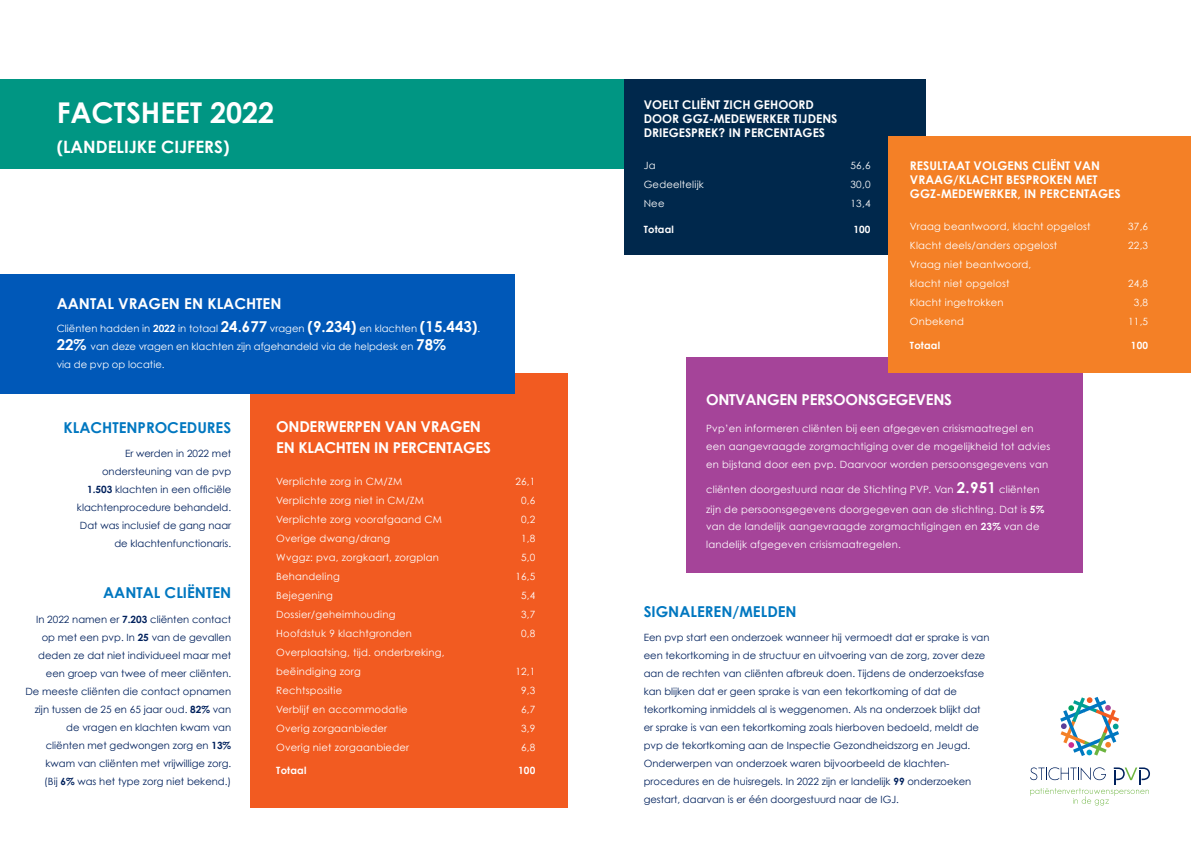
<style>
.page{position:relative;width:1191px;height:842px;background:#fff}
.page>*{position:absolute;margin:0;border:0;box-sizing:border-box;transform-origin:0 0}
.Voorpagina_intro{font:700 28.6px "Century Gothic";color:#fff}
.Voorpagina_intro-2{font:700 17px "Century Gothic";color:#fff}
.Voorpagina_intro-3{font:700 15px "Century Gothic";letter-spacing:-.02em;color:#fff}
.t1{font:700 15px "Century Gothic";color:#0077c0}
.Voorpagina_intro-4{font:700 15px "Century Gothic";color:#fff}
.Voorpagina_intro-5{font:700 12px/14px "Century Gothic";color:#fff}
.t2{font:10px/18px "Century Gothic";color:#00215d}
.Voorpagina_intro-6{font:10px/17.8px "Century Gothic";letter-spacing:.02em;color:#fff}
.Voorpagina_intro-7{font:10px "Century Gothic";color:#fff}
.Voorpagina_intro-8{font:700 10px "Century Gothic";letter-spacing:.02em;color:#fff}
.s1{font-weight:700}
.s2{font-weight:700;font-size:15px}
</style>
<div class="page">
<div style="left:251px;top:373px;width:317px;height:434px;background:#f25b21"></div>
<div style="left:686px;top:357px;width:397px;height:216px;background:#a54499"></div>
<div style="left:0;top:79px;width:648px;height:90px;background:#009683"></div>
<div style="left:624px;top:79px;width:301px;height:176px;background:#00284c"></div>
<div style="left:888px;top:137px;width:303px;height:236px;background:#f48026"></div>
<div style="left:0;top:275px;width:514px;height:119px;background:#0058b8"></div>
<svg style="left:1060px;top:697px;width:59px;height:59px"></svg>
<svg style="left:1030px;top:767px;width:120px;height:38px"></svg>
<p class="Voorpagina_intro" style="left:57px;top:95px;width:219px">FACTSHEET 2022</p>
<p class="Voorpagina_intro-2" style="left:57px;top:136px;width:174px">(LANDELIJKE CIJFERS)</p>
<p class="Voorpagina_intro-4" style="left:57px;top:294px;width:226px">AANTAL VRAGEN EN KLACHTEN</p>
<p class="Voorpagina_intro-7" style="left:57px;top:322px;width:425px">Cliënten hadden in <span class="s1">2022</span> in totaal <span class="s2">24.677</span> vragen <span class="s2">(9.234)</span> en klachten <span class="s2">(15.443)</span>.</p>
<p class="Voorpagina_intro-7" style="left:57px;top:340px;width:391px"><span class="s2">22%</span> van deze vragen en klachten zijn afgehandeld via de helpdesk en <span class="s2">78%</span></p>
<p class="Voorpagina_intro-7" style="left:57px;top:358px;width:109px">via de pvp op locatie.</p>
<p class="t1" style="left:63px;top:418px;width:169px">KLACHTENPROCEDURES</p>
<p class="t2" style="left:125px;top:444px;width:108px">Er werden in 2022 met</p>
<p class="t2" style="left:102px;top:462px;width:131px">ondersteuning van de pvp</p>
<p class="t2" style="left:77px;top:480px;width:156px;text-align:right"><span class="s1">1.503</span> klachten in een officiële klachtenprocedure behandeld.</p>
<p class="t2" style="left:80px;top:516px;width:153px">Dat was inclusief de gang naar</p>
<p class="t2" style="left:114px;top:534px;width:118px">de klachtenfunctionaris.</p>
<p class="t1" style="left:103px;top:583px;width:130px">AANTAL CLIËNTEN</p>
<p class="t2" style="left:36px;top:610px;width:197px;text-align:right">In 2022 namen er <span class="s1">7.203</span> cliënten contact op met een pvp. In <span class="s1">25</span> van de gevallen deden ze dat niet individueel maar met een groep van twee of meer cliënten.</p>
<p class="t2" style="left:26px;top:682px;width:207px;text-align:right">De meeste cliënten die contact opnamen zijn tussen de 25 en 65 jaar oud. <span class="s1">82%</span> van de vragen en klachten kwam van</p>
<p class="t2" style="left:46px;top:736px;width:187px">cliënten met gedwongen zorg en <span class="s1">13% </span>kwam van cliënten met vrijwillige zorg.</p>
<p class="t2" style="left:44px;top:772px;width:188px">(Bij <span class="s1">6%</span> was het type zorg niet bekend.)</p>
<p class="Voorpagina_intro-3" style="left:276px;top:417px;width:206px">ONDERWERPEN VAN VRAGEN</p>
<p class="Voorpagina_intro-3" style="left:276px;top:438px;width:216px">EN KLACHTEN IN PERCENTAGES</p>
<p class="Voorpagina_intro-6" style="left:276px;top:473px;width:128px">Verplichte zorg in CM/ZM</p>
<p class="Voorpagina_intro-6" style="left:515px;top:473px;width:21px">26,1</p>
<p class="Voorpagina_intro-6" style="left:276px;top:492px;width:149px">Verplichte zorg niet in CM/ZM</p>
<p class="Voorpagina_intro-6" style="left:521px;top:492px;width:16px">0,6</p>
<p class="Voorpagina_intro-6" style="left:276px;top:511px;width:167px">Verplichte zorg voorafgaand CM</p>
<p class="Voorpagina_intro-6" style="left:521px;top:511px;width:16px">0,2</p>
<p class="Voorpagina_intro-6" style="left:276px;top:530px;width:116px">Overige dwang/drang</p>
<p class="Voorpagina_intro-6" style="left:521px;top:530px;width:16px">1,8</p>
<p class="Voorpagina_intro-6" style="left:276px;top:549px;width:164px">Wvggz: pva, zorgkaart, zorgplan</p>
<p class="Voorpagina_intro-6" style="left:521px;top:549px;width:16px">5,0</p>
<p class="Voorpagina_intro-6" style="left:276px;top:568px;width:65px">Behandeling</p>
<p class="Voorpagina_intro-6" style="left:515px;top:568px;width:21px">16,5</p>
<p class="Voorpagina_intro-6" style="left:276px;top:587px;width:58px">Bejegening</p>
<p class="Voorpagina_intro-6" style="left:521px;top:587px;width:16px">5,4</p>
<p class="Voorpagina_intro-6" style="left:276px;top:606px;width:121px">Dossier/geheimhouding</p>
<p class="Voorpagina_intro-6" style="left:521px;top:606px;width:16px">3,7</p>
<p class="Voorpagina_intro-6" style="left:276px;top:625px;width:137px">Hoofdstuk 9 klachtgronden</p>
<p class="Voorpagina_intro-6" style="left:521px;top:625px;width:16px">0,8</p>
<p class="Voorpagina_intro-6" style="left:276px;top:644px;width:170px">Overplaatsing, tijd. onderbreking,</p>
<p class="Voorpagina_intro-6" style="left:276px;top:663px;width:86px">beëindiging zorg</p>
<p class="Voorpagina_intro-6" style="left:515px;top:663px;width:21px">12,1</p>
<p class="Voorpagina_intro-6" style="left:276px;top:682px;width:67px">Rechtspositie</p>
<p class="Voorpagina_intro-6" style="left:521px;top:682px;width:16px">9,3</p>
<p class="Voorpagina_intro-6" style="left:276px;top:701px;width:133px">Verblijf en accommodatie</p>
<p class="Voorpagina_intro-6" style="left:521px;top:701px;width:16px">6,7</p>
<p class="Voorpagina_intro-6" style="left:276px;top:720px;width:113px">Overig zorgaanbieder</p>
<p class="Voorpagina_intro-6" style="left:521px;top:720px;width:16px">3,9</p>
<p class="Voorpagina_intro-6" style="left:276px;top:739px;width:134px">Overig niet zorgaanbieder</p>
<p class="Voorpagina_intro-6" style="left:521px;top:739px;width:16px">6,8</p>
<p class="Voorpagina_intro-8" style="left:276px;top:764px;width:32px">Totaal</p>
<p class="Voorpagina_intro-8" style="left:518px;top:764px;width:19px">100</p>
<p class="Voorpagina_intro-5" style="left:643px;top:97px;width:172px">VOELT CLIËNT ZICH GEHOORD</p>
<p class="Voorpagina_intro-5" style="left:643px;top:111px;width:195px">DOOR GGZ-MEDEWERKER TIJDENS</p>
<p class="Voorpagina_intro-5" style="left:643px;top:125px;width:183px">DRIEGESPREK? IN PERCENTAGES</p>
<p class="Voorpagina_intro-6" style="left:643px;top:156px;width:13px">Ja</p>
<p class="Voorpagina_intro-6" style="left:850px;top:156px;width:21px">56,6</p>
<p class="Voorpagina_intro-6" style="left:643px;top:175px;width:62px">Gedeeltelijk</p>
<p class="Voorpagina_intro-6" style="left:850px;top:175px;width:21px">30,0</p>
<p class="Voorpagina_intro-6" style="left:643px;top:194px;width:22px">Nee</p>
<p class="Voorpagina_intro-6" style="left:850px;top:194px;width:21px">13,4</p>
<p class="Voorpagina_intro-8" style="left:643px;top:223px;width:32px">Totaal</p>
<p class="Voorpagina_intro-8" style="left:853px;top:223px;width:19px">100</p>
<p class="Voorpagina_intro-5" style="left:910px;top:158px;width:191px">RESULTAAT VOLGENS CLIËNT VAN<br>VRAAG/KLACHT BESPROKEN MET</p>
<p class="Voorpagina_intro-5" style="left:910px;top:186px;width:212px">GGZ-MEDEWERKER, IN PERCENTAGES</p>
<p class="Voorpagina_intro-6" style="left:910px;top:217px;width:182px">Vraag beantwoord, klacht opgelost</p>
<p class="Voorpagina_intro-6" style="left:1128px;top:217px;width:21px">37,6</p>
<p class="Voorpagina_intro-6" style="left:910px;top:236px;width:149px">Klacht deels/anders opgelost</p>
<p class="Voorpagina_intro-6" style="left:1128px;top:236px;width:21px">22,3</p>
<p class="Voorpagina_intro-6" style="left:910px;top:255px;width:123px">Vraag niet beantwoord,</p>
<p class="Voorpagina_intro-6" style="left:910px;top:274px;width:101px">klacht niet opgelost</p>
<p class="Voorpagina_intro-6" style="left:1128px;top:274px;width:21px">24,8</p>
<p class="Voorpagina_intro-6" style="left:910px;top:293px;width:95px">Klacht ingetrokken</p>
<p class="Voorpagina_intro-6" style="left:1133px;top:293px;width:16px">3,8</p>
<p class="Voorpagina_intro-6" style="left:910px;top:312px;width:55px">Onbekend</p>
<p class="Voorpagina_intro-6" style="left:1128px;top:312px;width:21px">11,5</p>
<p class="Voorpagina_intro-8" style="left:910px;top:339px;width:32px">Totaal</p>
<p class="Voorpagina_intro-8" style="left:1131px;top:339px;width:19px">100</p>
<p class="Voorpagina_intro-3" style="left:706px;top:390px;width:247px">ONTVANGEN PERSOONSGEGEVENS</p>
<p class="Voorpagina_intro-6" style="left:706px;top:420px;width:345px">Pvp’en informeren cliënten bij een afgegeven crisismaatregel en een aangevraagde zorgmachtiging over de mogelijkheid tot advies en bijstand door een pvp. Daarvoor worden persoonsgegevens van</p>
<p class="Voorpagina_intro-6" style="left:706px;top:479px;width:340px;line-height:19.9px">cliënten doorgestuurd naar de Stichting PVP. Van <span class="s2">2.951</span> cliënten zijn de persoonsgegevens doorgegeven aan de stichting. Dat is <span class="s1">5%</span></p>
<p class="Voorpagina_intro-6" style="left:706px;top:518px;width:335px">van de landelijk aangevraagde zorgmachtigingen en <span class="s1">23%</span> van de landelijk afgegeven crisismaatregelen.</p>
<p class="t1" style="left:643px;top:602px;width:155px">SIGNALEREN/MELDEN</p>
<p class="t2" style="left:643px;top:628px;width:347px">Een pvp start een onderzoek wanneer hij vermoedt dat er sprake is van een tekortkoming in de structuur en uitvoering van de zorg, zover deze aan de rechten van cliënten afbreuk doen. Tijdens de onderzoeksfase kan blijken dat er geen sprake is van een tekortkoming of dat de</p>
<p class="t2" style="left:643px;top:700px;width:338px">tekortkoming inmiddels al is weggenomen. Als na onderzoek blijkt dat er sprake is van een tekortkoming zoals hierboven bedoeld, meldt de pvp de tekortkoming aan de Inspectie Gezondheidszorg en Jeugd.</p>
<p class="t2" style="left:643px;top:754px;width:307px">Onderwerpen van onderzoek waren bijvoorbeeld de klachten-</p>
<p class="t2" style="left:643px;top:772px;width:329px">procedures en de huisregels. In 2022 zijn er landelijk <span class="s1">99</span> onderzoeken gestart, daarvan is er één doorgestuurd naar de IGJ.</p>
</div>
